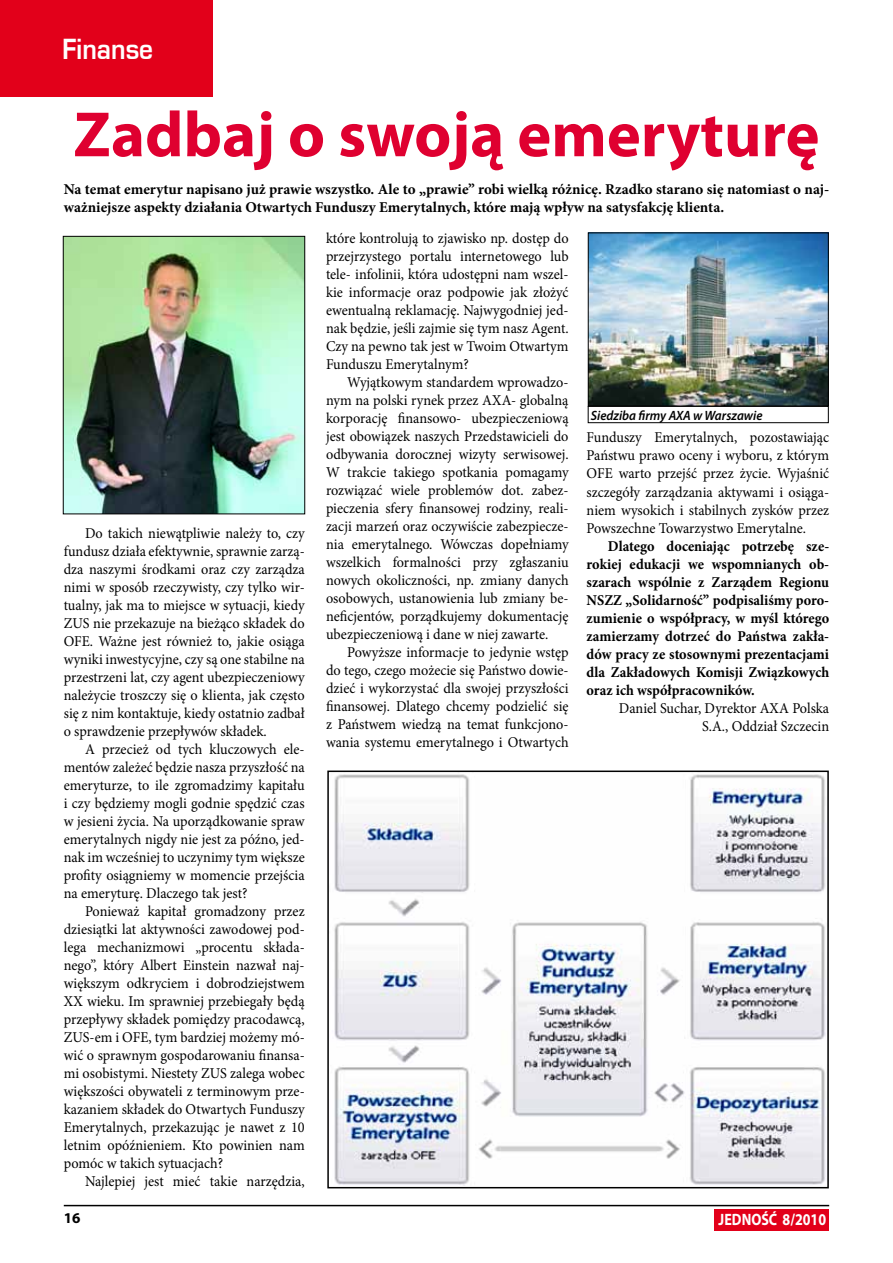
<style>
.page{position:relative;width:893px;height:1263px;background:#fff}
.page>*{position:absolute;margin:0;border:0;box-sizing:border-box;transform-origin:0 0}
.t1{font:700 64.5px "Myriad Pro";color:#df0030}
.t2{font:700 27px "Euromode";color:#fff;scale:.9 1}
.t3{font:700 16.5px "Myriad Pro";color:#fff;scale:.85 1}
.t4{font:15px/18px "Minion Pro";color:#000;text-align:justify;scale:.95 1}
.t5{font:700 15px/18px "Minion Pro";color:#000;text-align:justify;scale:.95 1}
.t6{font:700 15px/18px "Minion Pro";color:#000}
.t7{font:700 15px "Myriad Pro";color:#000}
.t8{font:italic 600 13.5px "Myriad Pro";color:#000;scale:.95 1}
</style>
<div class="page">
<div style="left:0;top:0;width:213px;height:96px;background:#e2001a"></div>
<div style="left:714px;top:1209px;width:115px;height:21px;background:#e2001a"></div>
<hr style="left:64px;top:1205px;width:765px;height:1px;background:#000">
<img style="left:65px;top:238px;width:238px;height:274px">
<div style="left:63px;top:236px;width:242px;height:278px;border:1px solid #000"></div>
<img style="left:334px;top:774px;width:492px;height:411px">
<div style="left:327px;top:770px;width:502px;height:418px;border:2px solid #000"></div>
<img style="left:590px;top:234px;width:237px;height:170px">
<div style="left:588px;top:232px;width:241px;height:174px;border:1px solid #000"></div>
<div style="left:588px;top:406px;width:241px;height:17px;border:1px solid #000"></div>
<h2 class="t2" style="left:63px;top:32px;width:102px">Finanse</h2>
<h1 class="t1" style="left:74px;top:92px;width:748px">Zadbaj o swoją emeryturę</h1>
<p class="t6" style="left:64px;top:180px;width:767px">Na temat emerytur napisano już prawie wszystko. Ale to „prawie” robi wielką różnicę. Rzadko starano się natomiast o naj&shy;ważniejsze aspekty działania Otwartych Funduszy Emerytalnych, które mają wpływ na satysfakcję klienta.</p>
<p class="t4" style="left:64px;top:525px;width:255px;text-indent:21px">Do takich niewątpliwie należy to, czy fundusz działa efektywnie, sprawnie zarzą&shy;dza naszymi środkami oraz czy zarządza nimi w sposób rzeczywisty, czy tylko wir&shy;tualny, jak ma to miejsce w sytuacji, kiedy ZUS nie przekazuje na bieżąco składek do OFE. Ważne jest również to, jakie osiąga wyniki inwestycyjne, czy są one stabilne na przestrzeni lat, czy agent ubezpieczeniowy należycie troszczy się o klienta, jak często się z nim kontaktuje, kiedy ostatnio zadbał o sprawdzenie przepływów składek.</p>
<p class="t4" style="left:64px;top:741px;width:255px;text-indent:21px">A przecież od tych kluczowych ele&shy;mentów zależeć będzie nasza przyszłość na emeryturze, to ile zgromadzimy kapitału i czy będziemy mogli godnie spędzić czas w jesieni życia. Na uporządkowanie spraw emerytalnych nigdy nie jest za późno, jed&shy;nak im wcześniej to uczynimy tym większe profity osiągniemy w momencie przejścia na emeryturę. Dlaczego tak jest?</p>
<p class="t4" style="left:64px;top:903px;width:255px;text-indent:21px">Ponieważ kapitał gromadzony przez dziesiątki lat aktywności zawodowej pod&shy;lega mechanizmowi „procentu składa&shy;nego”, który Albert Einstein nazwał naj&shy;większym odkryciem i dobrodziejstwem XX wieku. Im sprawniej przebiegały będą przepływy składek pomiędzy pracodawcą, ZUS-em i OFE, tym bardziej możemy mó&shy;wić o sprawnym gospodarowaniu finansa&shy;mi osobistymi. Niestety ZUS zalega wobec większości obywateli z terminowym prze&shy;kazaniem składek do Otwartych Funduszy Emerytalnych, przekazując je nawet z 10 letnim opóźnieniem. Kto powinien nam pomóc w takich sytuacjach?</p>
<p class="t4" style="left:85px;top:1173px;width:233px">Najlepiej jest mieć takie narzędzia,</p>
<p class="t4" style="left:326px;top:230px;width:257px">które kontrolują to zjawisko np. dostęp do przejrzystego portalu internetowego lub tele- infolinii, która udostępni nam wszel&shy;kie informacje oraz podpowie jak złożyć ewentualną reklamację. Najwygodniej jed&shy;nak będzie, jeśli zajmie się tym nasz Agent.<br>Czy na pewno tak jest w Twoim Otwartym Funduszu Emerytalnym?</p>
<p class="t4" style="left:326px;top:374px;width:257px;text-indent:21px">Wyjątkowym standardem wprowadzo&shy;nym na polski rynek przez AXA- globalną korporację finansowo- ubezpieczeniową jest obowiązek naszych Przedstawicieli do odbywania dorocznej wizyty serwisowej.<br>W trakcie takiego spotkania pomagamy rozwiązać wiele problemów dot. zabez&shy;pieczenia sfery finansowej rodziny, reali&shy;zacji marzeń oraz oczywiście zabezpiecze&shy;nia emerytalnego. Wówczas dopełniamy wszelkich formalności przy zgłaszaniu nowych okoliczności, np. zmiany danych osobowych, ustanowienia lub zmiany be&shy;neficjentów, porządkujemy dokumentację ubezpieczeniową i dane w niej zawarte.</p>
<p class="t4" style="left:326px;top:644px;width:257px;text-indent:21px">Powyższe informacje to jedynie wstęp do tego, czego możecie się Państwo dowie&shy;dzieć i wykorzystać dla swojej przyszłości finansowej. Dlatego chcemy podzielić się z Państwem wiedzą na temat funkcjono&shy;wania systemu emerytalnego i Otwartych</p>
<p class="t8" style="left:591px;top:406px;width:182px">Siedziba firmy AXA w Warszawie</p>
<p class="t4" style="left:587px;top:429px;width:257px">Funduszy Emerytalnych, pozostawiając Państwu prawo oceny i wyboru, z którym OFE warto przejść przez życie. Wyjaśnić szczegóły zarządzania aktywami i osiąga&shy;niem wysokich i stabilnych zysków przez Powszechne Towarzystwo Emerytalne.</p>
<p class="t5" style="left:587px;top:536px;width:257px;text-indent:21px">Dlatego doceniając potrzebę sze&shy;rokiej edukacji we wspomnianych ob&shy;szarach wspólnie z Zarządem Regionu NSZZ „Solidarność” podpisaliśmy poro&shy;zumienie o współpracy, w myśl którego zamierzamy dotrzeć do Państwa zakła&shy;dów pracy ze stosownymi prezentacjami dla Zakładowych Komisji Związkowych oraz ich współpracowników.</p>
<p class="t4" style="left:619px;top:699px;width:223px;text-align:right">Daniel Suchar, Dyrektor AXA Polska<br>S.A., Oddział Szczecin</p>
<p class="t7" style="left:64px;top:1208px;width:18px">16</p>
<p class="t3" style="left:719px;top:1208px;width:128px">JEDNOŚĆ 8/2010</p>
</div>
